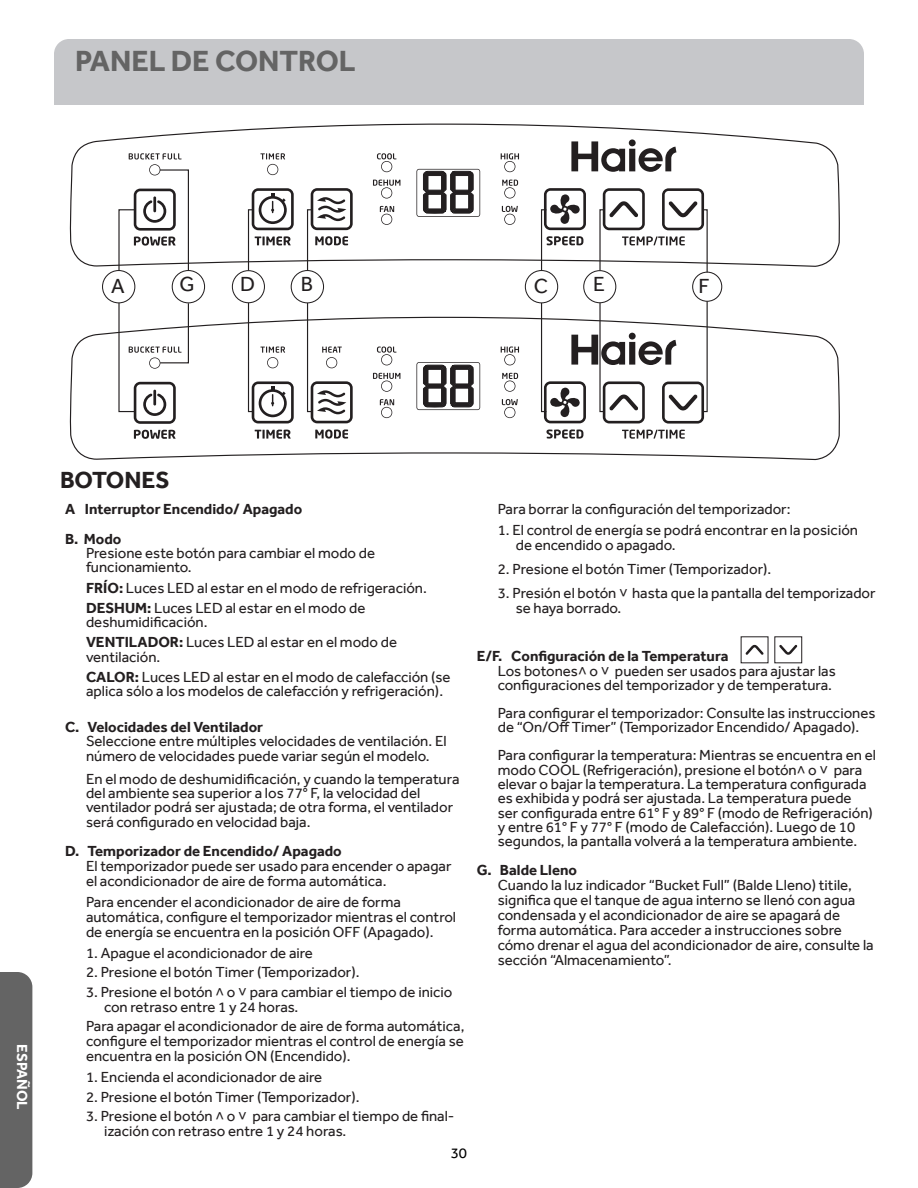
<style>
.page{position:relative;width:918px;height:1188px;background:#fff}
.page>*{position:absolute;margin:0;border:0;box-sizing:border-box;transform-origin:0 0}
.Paragraph_Style1{font:700 30px "Effra";color:#646464}
.Paragraph_Style1-2{font:700 24px "Effra";letter-spacing:-.005em;color:#231f20}
.Paragraph_Style1-3{font:21px "Effra";color:#231f20}
.Paragraph_Style51{font:15px/15px "Effra";color:#231f20}
.Paragraph_Style69{font:15px/14.4px "Effra";color:#231f20}
.Paragraph_Style52{font:15px/15px "Effra";color:#231f20}
.Paragraph_Style49{font:15px/14.2px "Effra";color:#231f20}
.Paragraph_Style23{font:700 15px "Effra";color:#231f20}
.Paragraph_Style1-4{font:700 15px "Effra";color:#fff}
.Paragraph_Style1-5{font:15px "Effra";color:#000}
.s1{font-weight:700}
.s2{font-family:"Arial"}
</style>
<div class="page">
<div style="left:0;top:972px;width:32px;height:216px;background:#646464"></div>
<svg style="left:745px;top:645px;width:19px;height:10px"></svg>
<svg style="left:779px;top:645px;width:18px;height:10px"></svg>
<div style="left:692px;top:272px;width:30px;height:30px;border:1px solid #231f20;border-radius:50%"></div>
<div style="left:583px;top:270px;width:33px;height:33px;border:1px solid #231f20;border-radius:50%"></div>
<div style="left:232px;top:270px;width:33px;height:33px;border:1px solid #231f20;border-radius:50%"></div>
<div style="left:525px;top:270px;width:33px;height:33px;border:1px solid #231f20;border-radius:50%"></div>
<div style="left:291px;top:270px;width:33px;height:33px;border:1px solid #231f20;border-radius:50%"></div>
<div style="left:102px;top:270px;width:33px;height:33px;border:1px solid #231f20;border-radius:50%"></div>
<div style="left:172px;top:270px;width:33px;height:33px;border:1px solid #231f20;border-radius:50%"></div>
<svg style="left:70px;top:317px;width:770px;height:143px"></svg>
<svg style="left:134px;top:430px;width:42px;height:9px"></svg>
<svg style="left:315px;top:429px;width:33px;height:10px"></svg>
<svg style="left:255px;top:430px;width:36px;height:9px"></svg>
<svg style="left:540px;top:300px;width:168px;height:139px"></svg>
<svg style="left:416px;top:362px;width:64px;height:48px"></svg>
<svg style="left:70px;top:123px;width:770px;height:144px"></svg>
<svg style="left:306px;top:188px;width:47px;height:84px"></svg>
<svg style="left:540px;top:188px;width:46px;height:84px"></svg>
<svg style="left:599px;top:188px;width:109px;height:85px"></svg>
<svg style="left:247px;top:188px;width:47px;height:84px"></svg>
<svg style="left:571px;top:139px;width:105px;height:33px"></svg>
<svg style="left:501px;top:153px;width:18px;height:72px"></svg>
<svg style="left:373px;top:153px;width:27px;height:72px"></svg>
<svg style="left:260px;top:153px;width:25px;height:22px"></svg>
<svg style="left:416px;top:169px;width:64px;height:48px"></svg>
<svg style="left:118px;top:153px;width:72px;height:119px"></svg>
<svg style="left:118px;top:302px;width:72px;height:122px"></svg>
<svg style="left:501px;top:347px;width:18px;height:71px"></svg>
<svg style="left:373px;top:347px;width:27px;height:71px"></svg>
<svg style="left:247px;top:302px;width:106px;height:121px"></svg>
<div style="left:54px;top:39px;width:810px;height:66px;background:#c6c7ca"></div>
<p class="Paragraph_Style1" style="left:75px;top:43px;width:282px">PANEL DE CONTROL</p>
<p class="Paragraph_Style1-3" style="left:111px;top:273px;width:15px">A</p>
<p class="Paragraph_Style1-3" style="left:179px;top:272px;width:17px">G</p>
<p class="Paragraph_Style1-3" style="left:240px;top:272px;width:16px">D</p>
<p class="Paragraph_Style1-3" style="left:301px;top:272px;width:14px">B</p>
<p class="Paragraph_Style1-3" style="left:534px;top:273px;width:16px">C</p>
<p class="Paragraph_Style1-3" style="left:593px;top:272px;width:13px">E</p>
<p class="Paragraph_Style1-3" style="left:698px;top:273px;width:13px">F</p>
<p class="Paragraph_Style1-4" style="left:31px;top:1044px;width:67px;rotate:90deg">ESPAÑOL</p>
<p class="Paragraph_Style1-2" style="left:60px;top:466px;width:111px">BOTONES</p>
<p class="Paragraph_Style23" style="left:65px;top:500px;width:239px">A Interruptor Encendido/ Apagado</p>
<p class="Paragraph_Style23" style="left:65px;top:530px;width:58px">B. Modo</p>
<p class="Paragraph_Style51" style="left:86px;top:546px;width:291px;line-height:14.2px">Presione este botón para cambiar el modo de funcionamiento.</p>
<p class="Paragraph_Style51" style="left:86px;top:580px;width:342px"><span class="s1">FRÍO:</span> Luces LED al estar en el modo de refrigeración.</p>
<p class="Paragraph_Style51" style="left:86px;top:601px;width:281px;line-height:14.2px"><span class="s1">DESHUM:</span> Luces LED al estar en el modo de deshumidificación.</p>
<p class="Paragraph_Style51" style="left:86px;top:635px;width:313px;line-height:14.2px"><span class="s1">VENTILADOR:</span> Luces LED al estar en el modo de ventilación.</p>
<p class="Paragraph_Style51" style="left:86px;top:670px;width:366px;line-height:14.2px"><span class="s1">CALOR:</span> Luces LED al estar en el modo de calefacción (se aplica sólo a los modelos de calefacción y refrigeración).</p>
<p class="Paragraph_Style23" style="left:65px;top:718px;width:200px">C. Velocidades del Ventilador</p>
<p class="Paragraph_Style49" style="left:86px;top:734px;width:362px">Seleccione entre múltiples velocidades de ventilación. El número de velocidades puede variar según el modelo.</p>
<p class="Paragraph_Style49" style="left:86px;top:772px;width:375px">En el modo de deshumidificación, y cuando la temperatura del ambiente sea superior a los 77° F, la velocidad del ventilador podrá ser ajustada; de otra forma, el ventilador será configurado en velocidad baja.</p>
<p class="Paragraph_Style23" style="left:65px;top:842px;width:278px">D. Temporizador de Encendido/ Apagado</p>
<p class="Paragraph_Style51" style="left:86px;top:858px;width:367px">El temporizador puede ser usado para encender o apagar el acondicionador de aire de forma automática.</p>
<p class="Paragraph_Style51" style="left:86px;top:894px;width:372px">Para encender el acondicionador de aire de forma automática, configure el temporizador mientras el control de energía se encuentra en la posición OFF (Apagado).</p>
<p class="Paragraph_Style52" style="left:86px;top:945px;width:228px">1. Apague el acondicionador de aire</p>
<p class="Paragraph_Style52" style="left:86px;top:965px;width:275px">2. Presione el botón Timer (Temporizador).</p>
<p class="Paragraph_Style52" style="left:104px;top:984px;width:350px;text-indent:-18px">3. Presione el botón <span class="s2">˄</span> o <span class="s2">˅</span> para cambiar el tiempo de inicio con retraso entre 1 y 24 horas.</p>
<p class="Paragraph_Style51" style="left:86px;top:1019px;width:380px;text-align:justify">Para apagar el acondicionador de aire de forma automática, configure el temporizador mientras el control de energía se encuentra en la posición ON (Encendido).</p>
<p class="Paragraph_Style52" style="left:86px;top:1070px;width:238px">1. Encienda el acondicionador de aire</p>
<p class="Paragraph_Style52" style="left:86px;top:1089px;width:275px">2. Presione el botón Timer (Temporizador).</p>
<p class="Paragraph_Style52" style="left:104px;top:1109px;width:352px;text-indent:-18px">3. Presione el botón <span class="s2">˄</span> o <span class="s2">˅</span> para cambiar el tiempo de final&shy;ización con retraso entre 1 y 24 horas.</p>
<p class="Paragraph_Style1-5" style="left:451px;top:1144px;width:18px">30</p>
<p class="Paragraph_Style51" style="left:498px;top:501px;width:294px">Para borrar la configuración del temporizador:</p>
<p class="Paragraph_Style52" style="left:516px;top:522px;width:344px;text-indent:-18px">1. El control de energía se podrá encontrar en la posición de encendido o apagado.</p>
<p class="Paragraph_Style52" style="left:498px;top:561px;width:275px">2. Presione el botón Timer (Temporizador).</p>
<p class="Paragraph_Style52" style="left:516px;top:585px;width:361px;text-indent:-18px">3. Presión el botón <span class="s2">˅</span> hasta que la pantalla del temporizador se haya borrado.</p>
<p class="Paragraph_Style23" style="left:477px;top:647px;width:253px">E/F. Configuración de la Temperatura</p>
<p class="Paragraph_Style69" style="left:498px;top:664px;width:340px">Los botones<span class="s2">˄</span> o <span class="s2">˅</span> pueden ser usados para ajustar las configuraciones del temporizador y de temperatura.</p>
<p class="Paragraph_Style69" style="left:498px;top:706px;width:379px">Para configurar el temporizador: Consulte las instrucciones de “On/Off Timer” (Temporizador Encendido/ Apagado).</p>
<p class="Paragraph_Style69" style="left:498px;top:748px;width:380px">Para configurar la temperatura: Mientras se encuentra en el modo COOL (Refrigeración), presione el botón<span class="s2">˄</span> o <span class="s2">˅</span> para elevar o bajar la temperatura. La temperatura configurada es exhibida y podrá ser ajustada. La temperatura puede ser configurada entre 61° F y 89° F (modo de Refrigeración) y entre 61° F y 77° F (modo de Calefacción). Luego de 10 segundos, la pantalla volverá a la temperatura ambiente.</p>
<p class="Paragraph_Style23" style="left:477px;top:861px;width:102px">G. Balde Lleno</p>
<p class="Paragraph_Style51" style="left:498px;top:877px;width:377px">Cuando la luz indicador “Bucket Full” (Balde Lleno) titile, significa que el tanque de agua interno se llenó con agua condensada y el acondicionador de aire se apagará de forma automática. Para acceder a instrucciones sobre cómo drenar el agua del acondicionador de aire, consulte la sección “Almacenamiento”.</p>
</div>
